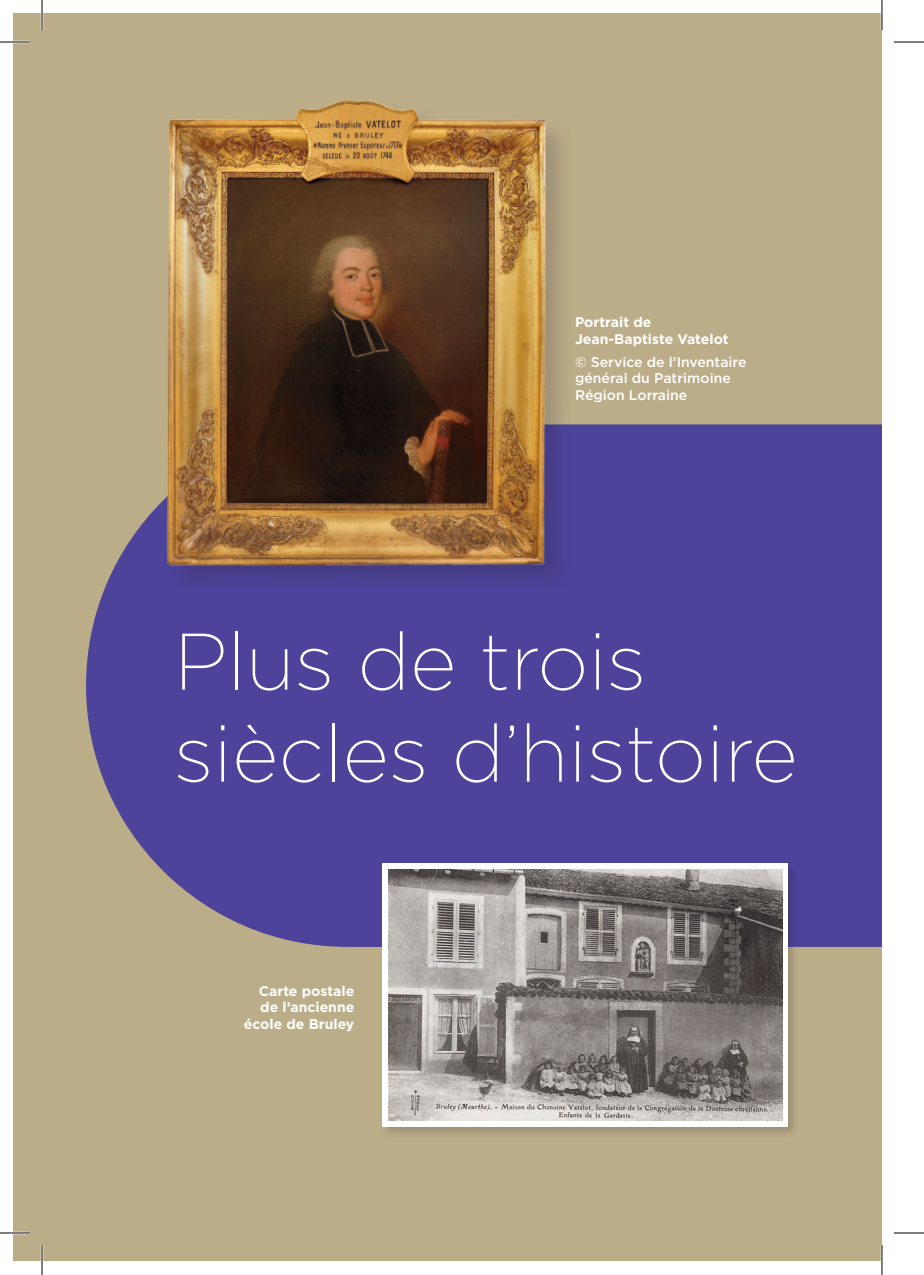
<style>
.page{position:relative;width:924px;height:1275px;background:#fff}
.page>*{position:absolute;margin:0;border:0;box-sizing:border-box;transform-origin:0 0}
.t1{font:200 80px/92px "Gotham";color:#fff}
.t2{font:700 14px/16.8px "Gotham";color:#fff}
.t3{font:500 14px/16.8px "Gotham";color:#fff}
</style>
<div class="page">
<div style="left:14px;top:14px;width:867px;height:1247px;background:#bcad89"></div>
<svg style="left:86px;top:424px;width:795px;height:523px;background:#564b99"></svg>
<div style="left:163px;top:97px;width:411px;height:497px;background:#231f20;opacity:.2"></div>
<img style="left:153px;top:97px;width:412px;height:483px">
<div style="left:380px;top:861px;width:419px;height:277px;background:#231f20;opacity:.2"></div>
<div style="left:382px;top:863px;width:405px;height:263px;background:#fff"></div>
<img style="left:388px;top:869px;width:393px;height:252px">
<hr style="left:0;top:41px;width:30px;height:2px;background:#fff">
<hr style="left:0;top:1231px;width:30px;height:3px;background:#fff">
<hr style="left:41px;top:0;width:2px;height:30px;background:#fff">
<hr style="left:41px;top:1245px;width:2px;height:30px;background:#fff">
<hr style="left:880px;top:0;width:2px;height:30px;background:#fff">
<hr style="left:880px;top:1245px;width:2px;height:30px;background:#fff">
<hr style="left:0;top:42px;width:30px;height:1px;background:#000">
<hr style="left:893px;top:42px;width:30px;height:1px;background:#000">
<hr style="left:0;top:1232px;width:30px;height:1px;background:#000">
<hr style="left:893px;top:1232px;width:30px;height:1px;background:#000">
<hr style="left:42px;top:0;width:1px;height:30px;background:#000">
<hr style="left:42px;top:1245px;width:1px;height:30px;background:#000">
<hr style="left:881px;top:0;width:1px;height:30px;background:#000">
<hr style="left:881px;top:1245px;width:1px;height:30px;background:#000">
<p class="t2" style="left:574px;top:314px;width:155px">Portrait de<br>Jean-Baptiste Vatelot</p>
<p class="t3" style="left:574px;top:353px;width:173px">© Service de l’Inventaire général du Patrimoine<br>Région Lorraine</p>
<h1 class="t1" style="left:174px;top:612px;width:625px">Plus de trois siècles d’histoire</h1>
<p class="t2" style="left:244px;top:982px;width:112px;text-align:right">Carte postale de l’ancienne école de Bruley</p>
</div>
